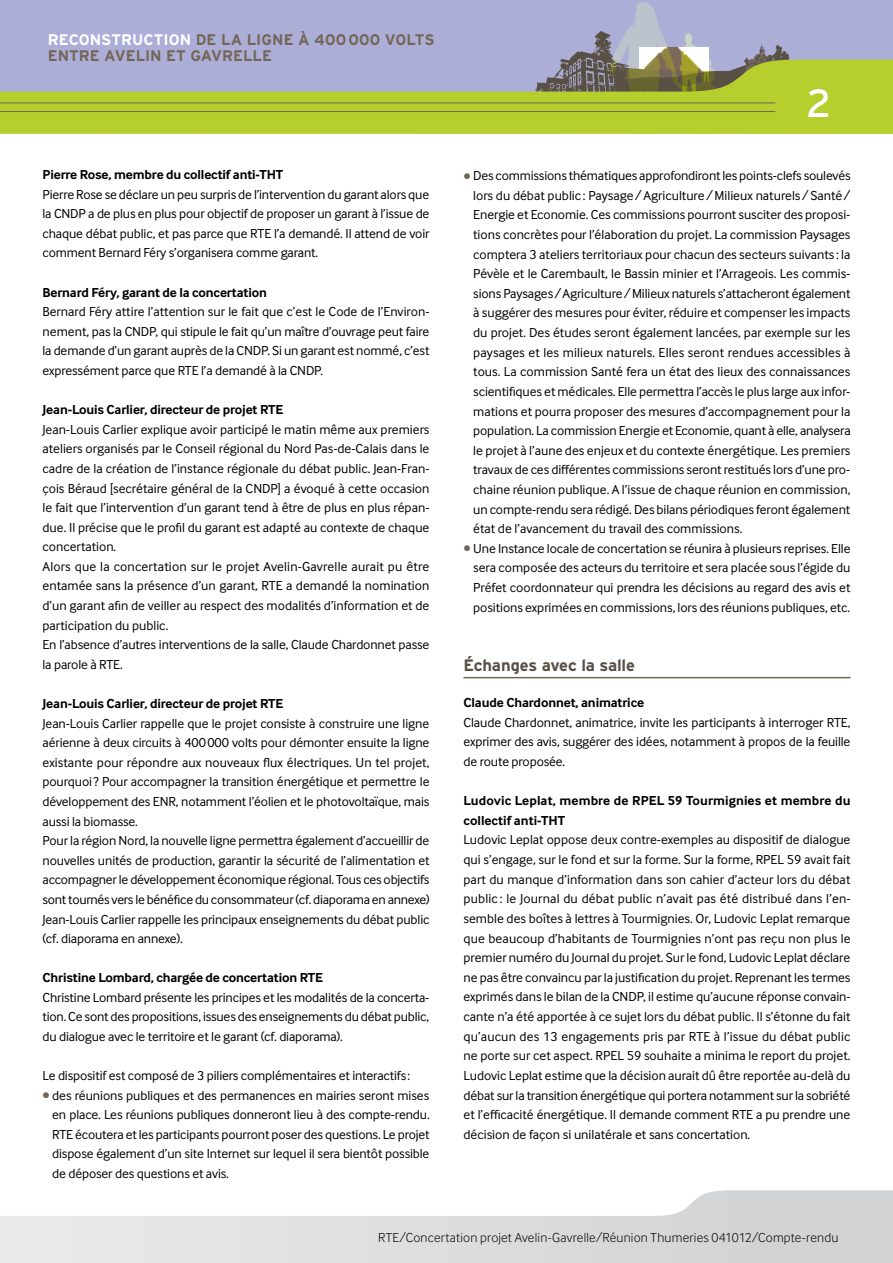
<style>
.page{position:relative;width:893px;height:1263px;background:#fff}
.page>*{position:absolute;margin:0;border:0;box-sizing:border-box;transform-origin:0 0}
.t1{font:39.3px "Interstate";color:#fff}
.t2{font:700 16.5px "Interstate";letter-spacing:-.01em;color:#595045}
.t3{font:700 15.3px/16.4px "Interstate";color:#726658}
.t4{font:13.5px/19.6px "Inter Face";letter-spacing:-.005em;color:#000;text-align:justify}
.t5{font:700 13.5px "Inter Face";letter-spacing:-.01em;color:#000}
.t6{font:300 13.5px "Inter Face";letter-spacing:.015em;color:#000}
.t7{font:700 13.5px "Inter Face";letter-spacing:.01em;color:#000}
.s1{color:#fff}
.s2{font-size:15px;color:#726658}
</style>
<div class="page">
<div style="left:0;top:0;width:893px;height:112px;background:#adaed7"></div>
<img style="left:561px;top:31px;width:48px;height:28px">
<svg style="left:609px;top:2px;width:181px;height:57px"></svg>
<svg style="left:0;top:59px;width:893px;height:75px;fill:#b6cf2f"></svg>
<hr style="left:0;top:103px;width:775px;height:1px;background:#726658">
<hr style="left:0;top:111px;width:775px;height:1px;background:#726658">
<svg style="left:0;top:1190px;width:893px;height:73px"></svg>
<hr style="left:463px;top:677px;width:387px;height:1px;background:#726658">
<p class="t3" style="left:48px;top:31px;width:388px"><span class="s1">RECONSTRUCTION</span> DE LA LIGNE À 400000 VOLTS<br>ENTRE AVELIN ET GAVRELLE</p>
<p class="t5" style="left:43px;top:167px;width:242px">Pierre Rose, membre du collectif anti-THT</p>
<p class="t4" style="left:43px;top:184px;width:388px">Pierre Rose se déclare un peu surpris de l’intervention du garant alors que la CNDP a de plus en plus pour objectif de proposer un garant à l’issue de chaque débat public, et pas parce que RTE l’a demandé. Il attend de voir comment Bernard Féry s’organisera comme garant.</p>
<p class="t5" style="left:43px;top:284px;width:226px">Bernard Féry, garant de la concertation</p>
<p class="t4" style="left:43px;top:302px;width:388px">Bernard Féry attire l’attention sur le fait que c’est le Code de l’Environ&shy;nement, pas la CNDP, qui stipule le fait qu’un maître d’ouvrage peut faire la demande d’un garant auprès de la CNDP. Si un garant est nommé, c’est expressément parce que RTE l’a demandé à la CNDP.</p>
<p class="t5" style="left:43px;top:402px;width:226px">Jean-Louis Carlier, directeur de projet RTE</p>
<p class="t4" style="left:43px;top:419px;width:388px;text-align:left">Jean-Louis Carlier explique avoir participé le matin même aux premiers ateliers organisés par le Conseil régional du Nord Pas-de-Calais dans le cadre de la création de l’instance régionale du débat public. Jean-Fran&shy;çois Béraud [secrétaire général de la CNDP] a évoqué à cette occasion le fait que l’intervention d’un garant tend à être de plus en plus répan&shy;due. Il précise que le profil du garant est adapté au contexte de chaque concertation.<br>Alors que la concertation sur le projet Avelin-Gavrelle aurait pu être entamée sans la présence d’un garant, RTE a demandé la nomination d’un garant afin de veiller au respect des modalités d’information et de participation du public.<br>En l’absence d’autres interventions de la salle, Claude Chardonnet passe la parole à RTE.</p>
<p class="t5" style="left:43px;top:696px;width:226px">Jean-Louis Carlier, directeur de projet RTE</p>
<p class="t4" style="left:43px;top:713px;width:389px;text-align:left">Jean-Louis Carlier rappelle que le projet consiste à construire une ligne aérienne à deux circuits à 400000 volts pour démonter ensuite la ligne existante pour répondre aux nouveaux flux électriques. Un tel projet, pourquoi? Pour accompagner la transition énergétique et permettre le développement des ENR, notamment l’éolien et le photovoltaïque, mais aussi la biomasse.<br>Pour la région Nord, la nouvelle ligne permettra également d’accueillir de nouvelles unités de production, garantir la sécurité de l’alimentation et accompagner le développement économique régional. Tous ces objectifs sont tournés vers le bénéfice du consommateur (cf. diaporama en annexe)<br>Jean-Louis Carlier rappelle les principaux enseignements du débat public (cf. diaporama en annexe).</p>
<p class="t5" style="left:43px;top:970px;width:266px">Christine Lombard, chargée de concertation RTE</p>
<p class="t4" style="left:43px;top:987px;width:388px">Christine Lombard présente les principes et les modalités de la concerta&shy;tion. Ce sont des propositions, issues des enseignements du débat public, du dialogue avec le territoire et le garant (cf. diaporama).</p>
<p class="t4" style="left:43px;top:1066px;width:369px">Le dispositif est composé de 3 piliers complémentaires et interactifs :</p>
<p class="t4" style="left:52px;top:1085px;width:379px;text-indent:-10px"><span class="s2">•</span> des réunions publiques et des permanences en mairies seront mises en place. Les réunions publiques donneront lieu à des compte-rendu.<br>RTE écoutera et les participants pourront poser des questions. Le projet dispose également d’un site Internet sur lequel il sera bientôt possible de déposer des questions et avis.</p>
<h1 class="t1" style="left:806px;top:81px;width:26px">2</h1>
<p class="t4" style="left:473px;top:166px;width:379px;text-indent:-10px"><span class="s2">•</span> Des commissions thématiques approfondiront les points-clefs soulevés lors du débat public : Paysage/Agriculture/Milieux naturels /Santé/ Energie et Economie. Ces commissions pourront susciter des proposi&shy;tions concrètes pour l’élaboration du projet. La commission Paysages comptera 3 ateliers territoriaux pour chacun des secteurs suivants : la Pévèle et le Carembault, le Bassin minier et l’Arrageois. Les commis&shy;sions Paysages/Agriculture/Milieux naturels s’attacheront également à suggérer des mesures pour éviter, réduire et compenser les impacts du projet. Des études seront également lancées, par exemple sur les paysages et les milieux naturels. Elles seront rendues accessibles à tous. La commission Santé fera un état des lieux des connaissances scientifiques et médicales. Elle permettra l’accès le plus large aux infor&shy;mations et pourra proposer des mesures d’accompagnement pour la population. La commission Energie et Economie, quant à elle, analysera le projet à l’aune des enjeux et du contexte énergétique. Les premiers travaux de ces différentes commissions seront restitués lors d’une pro&shy;chaine réunion publique. A l’issue de chaque réunion en commission, un compte-rendu sera rédigé. Des bilans périodiques feront également état de l’avancement du travail des commissions.</p>
<p class="t4" style="left:473px;top:538px;width:379px;text-indent:-10px"><span class="s2">•</span> Une Instance locale de concertation se réunira à plusieurs reprises. Elle sera composée des acteurs du territoire et sera placée sous l’égide du Préfet coordonnateur qui prendra les décisions au regard des avis et positions exprimées en commissions, lors des réunions publiques, etc.</p>
<p class="t2" style="left:463px;top:655px;width:173px">ÉCHANGES AVEC LA SALLE</p>
<p class="t5" style="left:463px;top:695px;width:182px">Claude Chardonnet, animatrice</p>
<p class="t4" style="left:463px;top:712px;width:388px">Claude Chardonnet, animatrice, invite les participants à interroger RTE, exprimer des avis, suggérer des idées, notamment à propos de la feuille de route proposée.</p>
<p class="t7" style="left:463px;top:793px;width:178px">Ludovic Leplat, membre de RPE</p>
<p class="t7" style="left:657px;top:793px;width:195px">L 59 Tourmignies et membre du</p>
<p class="t5" style="left:463px;top:812px;width:103px">collectif anti-THT</p>
<p class="t4" style="left:463px;top:830px;width:389px">Ludovic Leplat oppose deux contre-exemples au dispositif de dialogue qui s’engage, sur le fond et sur la forme. Sur la forme, RPEL 59 avait fait part du manque d’information dans son cahier d’acteur lors du débat public : le Journal du débat public n’avait pas été distribué dans l’en&shy;semble des boîtes à lettres à Tourmignies. Or, Ludovic Leplat remarque que beaucoup d’habitants de Tourmignies n’ont pas reçu non plus le premier numéro du Journal du projet. Sur le fond, Ludovic Leplat déclare ne pas être convaincu par la justification du projet. Reprenant les termes exprimés dans le bilan de la CNDP, il estime qu’aucune réponse convain&shy;cante n’a été apportée à ce sujet lors du débat public. Il s’étonne du fait qu’aucun des 13 engagements pris par RTE à l’issue du débat public ne porte sur cet aspect. RPEL 59 souhaite a minima le report du projet.<br>Ludovic Leplat estime que la décision aurait dû être reportée au-delà du débat sur la transition énergétique qui portera notamment sur la sobriété et l’efficacité énergétique. Il demande comment RTE a pu prendre une décision de façon si unilatérale et sans concertation.</p>
<p class="t6" style="left:378px;top:1230px;width:462px">RTE/Concertation projet Avelin-Gavrelle/Réunion Thumeries 041012/Compte-rendu</p>
</div>
